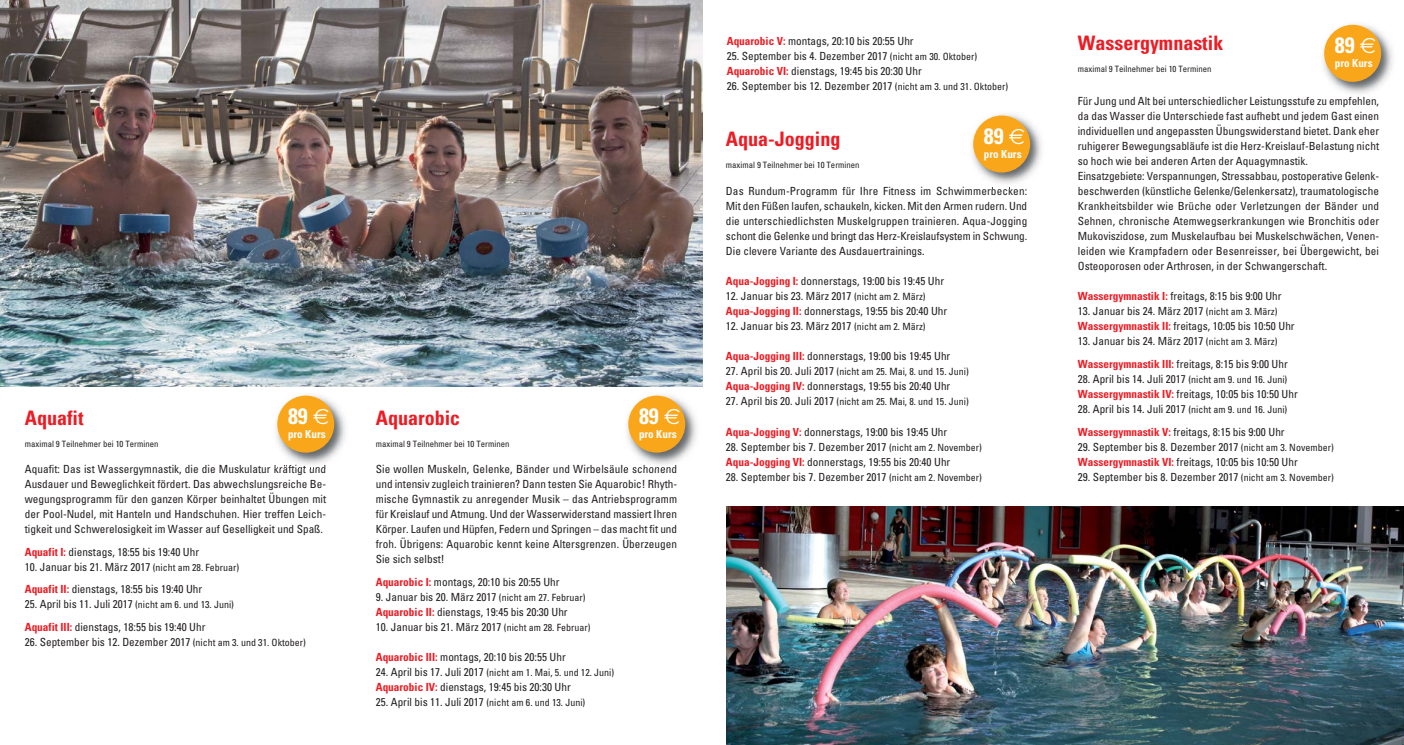
<style>
.page{position:relative;width:1404px;height:745px;background:#fff}
.page>*{position:absolute;margin:0;border:0;box-sizing:border-box;transform-origin:0 0}
.t1{font:700 condensed 22.25px "Univers";color:#fff}
.t2{font:700 condensed 20px "Univers";color:#ed1c24}
.t3{font:condensed 11.25px/15px "Univers";color:#231f20}
.t4{font:700 condensed 11.12px "Univers";color:#fff}
.t5{font:condensed 10px "Univers";color:#231f20}
.t6{font:condensed 8.75px "Univers";color:#231f20}
.s1{font-weight:700;color:#ed1c24}
.s2{font-size:10px}
.s3{font-size:11.25px}
</style>
<div class="page">
<img style="left:1323px;top:24px;width:70px;height:70px">
<div style="left:1323px;top:25px;width:57px;height:57px;background:#faa61a;border-radius:50%"></div>
<img style="left:972px;top:114px;width:70px;height:75px">
<div style="left:973px;top:115px;width:57px;height:57px;background:#faa61a;border-radius:50%"></div>
<img style="left:274px;top:395px;width:72px;height:73px">
<div style="left:277px;top:395px;width:57px;height:57px;background:#faa61a;border-radius:50%"></div>
<img style="left:622px;top:395px;width:75px;height:73px">
<div style="left:628px;top:395px;width:57px;height:57px;background:#faa61a;border-radius:50%"></div>
<img style="left:0;top:0;width:702px;height:386px">
<img style="left:726px;top:506px;width:677px;height:238px">
<h1 class="t1" style="left:288px;top:407px;width:43px">89 €</h1>
<p class="t4" style="left:288px;top:430px;width:39px">pro Kurs</p>
<h2 class="t2" style="left:25px;top:410px;width:60px">Aquafit</h2>
<p class="t6" style="left:25px;top:441px;width:135px">maximal 9 Teilnehmer bei 10 Terminen</p>
<p class="t3" style="left:25px;top:462px;width:303px;text-align:justify">Aquafit: Das ist Wassergymnastik, die die Muskulatur kräftigt und Ausdauer und Beweglichkeit fördert. Das abwechslungsreiche Be&shy;wegungsprogramm für den ganzen Körper beinhaltet Übungen mit der Pool-Nudel, mit Hanteln und Handschuhen. Hier treffen Leich&shy;tigkeit und Schwerelosigkeit im Wasser auf Geselligkeit und Spaß.</p>
<p class="t3" style="left:25px;top:545px;width:176px"><span class="s1">Aquafit I:</span> dienstags, 18:55 bis 19:40 Uhr</p>
<p class="t3" style="left:25px;top:556px;width:216px;line-height:22.5px">10. Januar bis 21. März 2017 <span class="s2">(nicht am 28. Februar)<br></span><span class="s1">Aquafit II:</span> dienstags, 18:55 bis 19:40 Uhr</p>
<p class="t3" style="left:25px;top:593px;width:211px;line-height:22.5px">25. April bis 11. Juli 2017 <span class="s2">(nicht am 6. und 13. Juni)<br></span><span class="s1">Aquafit III:</span> dienstags, 18:55 bis 19:40 Uhr</p>
<p class="t3" style="left:25px;top:635px;width:283px">26. September bis 12. Dezember 2017 <span class="s2">(nicht am 3. und 31. Oktober)</span></p>
<h1 class="t1" style="left:639px;top:407px;width:43px">89 €</h1>
<p class="t4" style="left:639px;top:430px;width:39px">pro Kurs</p>
<h2 class="t2" style="left:376px;top:410px;width:86px">Aquarobic</h2>
<p class="t6" style="left:376px;top:441px;width:135px">maximal 9 Teilnehmer bei 10 Terminen</p>
<p class="t3" style="left:376px;top:462px;width:303px;text-align:justify">Sie wollen Muskeln, Gelenke, Bänder und Wirbelsäule schonend und intensiv zugleich trainieren? Dann testen Sie Aquarobic! Rhyth&shy;mische Gymnastik zu anregender Musik – das Antriebsprogramm für Kreislauf und Atmung. Und der Wasserwiderstand massiert Ihren Körper. Laufen und Hüpfen, Federn und Springen – das macht fit und froh. Übrigens: Aquarobic kennt keine Altersgrenzen. Überzeugen Sie sich selbst!</p>
<p class="t3" style="left:376px;top:575px;width:185px"><span class="s1">Aquarobic I:</span> montags, 20:10 bis 20:55 Uhr</p>
<p class="t3" style="left:376px;top:590px;width:211px">9. Januar bis 20. März 2017 <span class="s2">(nicht am 27. Februar)<br></span><span class="s1">Aquarobic II:</span> dienstags, 19:45 bis 20:30 Uhr</p>
<p class="t3" style="left:376px;top:620px;width:216px">10. Januar bis 21. März 2017 <span class="s2">(nicht am 28. Februar)</span></p>
<p class="t3" style="left:376px;top:650px;width:191px"><span class="s1">Aquarobic III:</span> montags, 20:10 bis 20:55 Uhr</p>
<p class="t5" style="left:376px;top:668px;width:240px"><span class="s3">24. April bis 17. Juli 2017</span> (nicht am 1. Mai, 5. und 12. Juni)</p>
<p class="t3" style="left:376px;top:680px;width:196px"><span class="s1">Aquarobic IV:</span> dienstags, 19:45 bis 20:30 Uhr</p>
<p class="t3" style="left:376px;top:695px;width:211px">25. April bis 11. Juli 2017 <span class="s2">(nicht am 6. und 13. Juni)</span></p>
<p class="t3" style="left:726px;top:35px;width:188px"><span class="s1">Aquarobic V:</span> montags, 20:10 bis 20:55 Uhr</p>
<p class="t3" style="left:726px;top:50px;width:252px">25. September bis 4. Dezember 2017 <span class="s2">(nicht am 30. Oktober)<br></span><span class="s1">Aquarobic VI:</span> dienstags, 19:45 bis 20:30 Uhr</p>
<p class="t3" style="left:726px;top:80px;width:283px">26. September bis 12. Dezember 2017 <span class="s2">(nicht am 3. und 31. Oktober)</span></p>
<h1 class="t1" style="left:983px;top:127px;width:43px">89 €</h1>
<p class="t4" style="left:983px;top:150px;width:39px">pro Kurs</p>
<h2 class="t2" style="left:726px;top:131px;width:116px">Aqua-Jogging</h2>
<p class="t6" style="left:726px;top:162px;width:135px">maximal 9 Teilnehmer bei 10 Terminen</p>
<p class="t3" style="left:726px;top:185px;width:303px;text-align:justify">Das Rundum-Programm für Ihre Fitness im Schwimmerbecken:<br>Mit den Füßen laufen, schaukeln, kicken. Mit den Armen rudern. Und die unterschiedlichsten Muskelgruppen trainieren. Aqua-Jogging schont die Gelenke und bringt das Herz-Kreislaufsystem in Schwung.<br>Die clevere Variante des Ausdauertrainings.</p>
<p class="t3" style="left:726px;top:275px;width:220px"><span class="s1">Aqua-Jogging I:</span> donnerstags, 19:00 bis 19:45 Uhr</p>
<p class="t3" style="left:726px;top:290px;width:223px">12. Januar bis 23. März 2017 <span class="s2">(nicht am 2. März)<br></span><span class="s1">Aqua-Jogging II:</span> donnerstags, 19:55 bis 20:40 Uhr</p>
<p class="t3" style="left:726px;top:320px;width:201px">12. Januar bis 23. März 2017 <span class="s2">(nicht am 2. März)</span></p>
<p class="t3" style="left:726px;top:350px;width:226px"><span class="s1">Aqua-Jogging III:</span> donnerstags, 19:00 bis 19:45 Uhr</p>
<p class="t5" style="left:726px;top:368px;width:244px"><span class="s3">27. April bis 20. Juli 2017</span> (nicht am 25. Mai, 8. und 15. Juni)</p>
<p class="t3" style="left:726px;top:380px;width:226px"><span class="s1">Aqua-Jogging IV:</span> donnerstags, 19:55 bis 20:40 Uhr</p>
<p class="t5" style="left:726px;top:398px;width:244px"><span class="s3">27. April bis 20. Juli 2017</span> (nicht am 25. Mai, 8. und 15. Juni)</p>
<p class="t3" style="left:726px;top:425px;width:223px"><span class="s1">Aqua-Jogging V:</span> donnerstags, 19:00 bis 19:45 Uhr</p>
<p class="t3" style="left:726px;top:440px;width:257px">28. September bis 7. Dezember 2017 <span class="s2">(nicht am 2. November)<br></span><span class="s1">Aqua-Jogging VI:</span> donnerstags, 19:55 bis 20:40 Uhr</p>
<p class="t3" style="left:726px;top:470px;width:257px">28. September bis 7. Dezember 2017 <span class="s2">(nicht am 2. November)</span></p>
<h2 class="t2" style="left:1077px;top:35px;width:147px">Wassergymnastik</h2>
<p class="t6" style="left:1077px;top:66px;width:135px">maximal 9 Teilnehmer bei 10 Terminen</p>
<p class="t3" style="left:1077px;top:95px;width:303px">Für Jung und Alt bei unterschiedlicher Leistungsstufe zu empfehlen, da das Wasser die Unterschiede fast aufhebt und jedem Gast einen individuellen und angepassten Übungswiderstand bietet. Dank eher ruhigerer Bewegungsabläufe ist die Herz-Kreislauf-Belastung nicht so hoch wie bei anderen Arten der Aquagymnastik.<br>Einsatzgebiete: Verspannungen, Stressabbau, postoperative Gelenk&shy;beschwerden (künstliche Gelenke/Gelenkersatz), traumatologische Krankheits bilder wie Brüche oder Verletzungen der Bänder und Sehnen, chronische Atemwegserkrankungen wie Bronchitis oder Mukoviszidose, zum Muskelaufbau bei Muskelschwächen, Venen - leiden wie Krampfadern oder Besenreisser, bei Übergewicht, bei Osteoporosen oder Arthrosen, in der Schwangerschaft.</p>
<p class="t3" style="left:1077px;top:290px;width:205px"><span class="s1">Wassergymnastik I:</span> freitags, 8:15 bis 9:00 Uhr</p>
<p class="t3" style="left:1077px;top:305px;width:218px">13. Januar bis 24. März 2017 <span class="s2">(nicht am 3. März)<br></span><span class="s1">Wassergymnastik II:</span> freitags, 10:05 bis 10:50 Uhr</p>
<p class="t3" style="left:1077px;top:331px;width:211px;line-height:22.5px">13. Januar bis 24. März 2017 <span class="s2">(nicht am 3. März)<br></span><span class="s1">Wassergymnastik III:</span> freitags, 8:15 bis 9:00 Uhr</p>
<p class="t3" style="left:1077px;top:372px;width:221px">28. April bis 14. Juli 2017 <span class="s2">(nicht am 9. und 16. Juni)<br></span><span class="s1">Wassergymnastik IV:</span> freitags, 10:05 bis 10:50 Uhr</p>
<p class="t3" style="left:1077px;top:398px;width:211px;line-height:22.5px">28. April bis 14. Juli 2017 <span class="s2">(nicht am 9. und 16. Juni)<br></span><span class="s1">Wassergymnastik V:</span> freitags, 8:15 bis 9:00 Uhr</p>
<p class="t3" style="left:1077px;top:440px;width:257px">29. September bis 8. Dezember 2017 <span class="s2">(nicht am 3. November)<br></span><span class="s1">Wassergymnastik VI:</span> freitags, 10:05 bis 10:50 Uhr</p>
<p class="t3" style="left:1077px;top:470px;width:257px">29. September bis 8. Dezember 2017 <span class="s2">(nicht am 3. November)</span></p>
<h1 class="t1" style="left:1334px;top:37px;width:43px">89 €</h1>
<p class="t4" style="left:1334px;top:59px;width:39px">pro Kurs</p>
</div>
